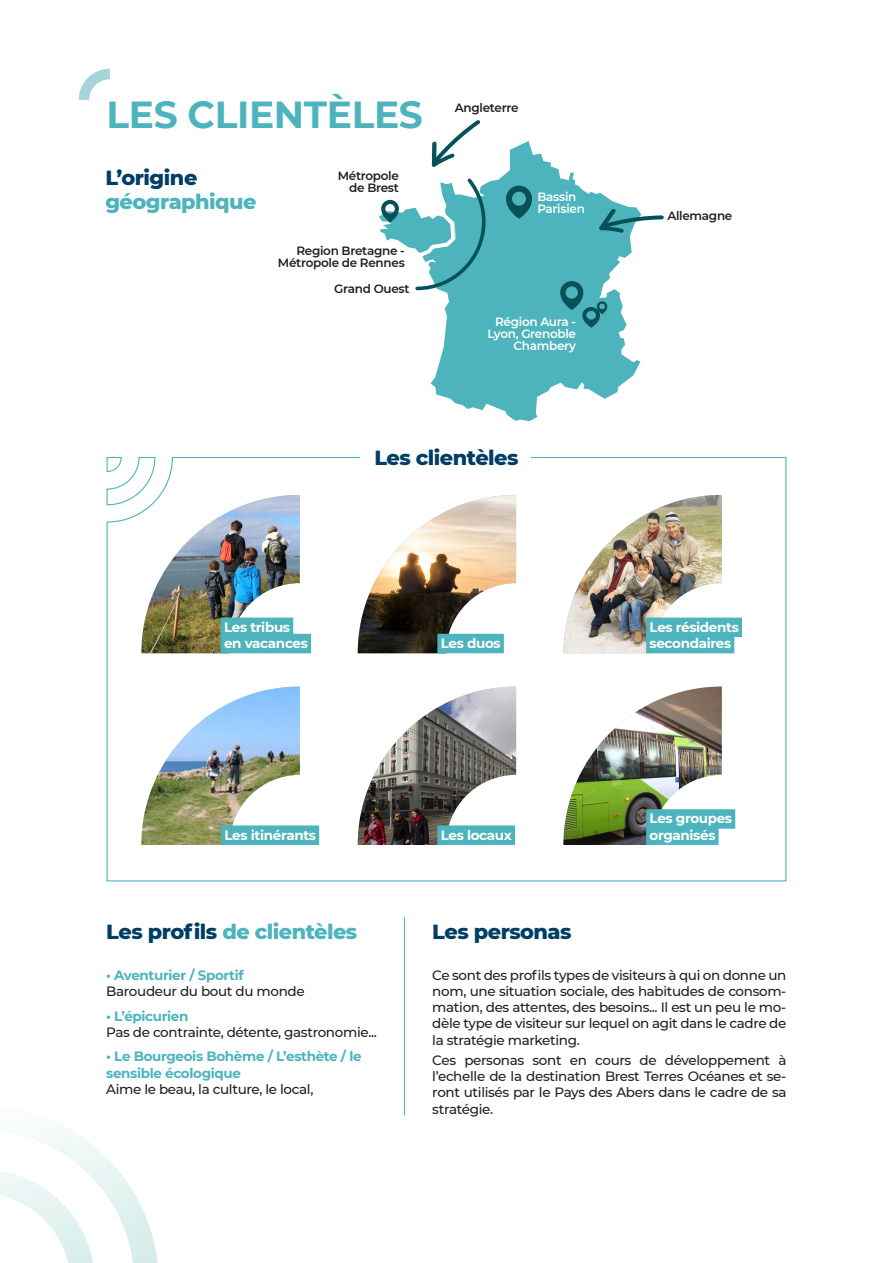
<style>
.page{position:relative;width:893px;height:1263px;background:#fff}
.page>*{position:absolute;margin:0;border:0;box-sizing:border-box;transform-origin:0 0}
.G_TITRE_2021{font:700 37.65px "Montserrat";letter-spacing:-.01em;color:#4db4bd}
.t1{font:800 20.85px/23.9px "Montserrat";letter-spacing:-.025em;color:#4db4bd}
.t2{font:800 20.85px "Montserrat";letter-spacing:-.025em;color:#003e65}
.t3{font:500 13.5px/16.2px "Montserrat";letter-spacing:-.025em;color:#231f20}
.t4{font:700 13.5px/16.2px "Montserrat";letter-spacing:-.025em;color:#fff}
.t5{font:700 13.5px/16.2px "Montserrat";letter-spacing:-.025em;color:#4db4bd}
.t6{font:600 12px/12px "Montserrat";letter-spacing:-.025em;color:#231f20;text-align:right}
.t7{font:600 12px/12px "Montserrat";letter-spacing:-.025em;color:#fff}
.s1{color:#003e65}
.s2{font-weight:700;color:#4db4bd}
.s3{font-weight:500;color:#231f20}
</style>
<div class="page">
<svg style="left:0;top:1126px;width:158px;height:137px"></svg>
<svg style="left:78px;top:68px;width:32px;height:32px"></svg>
<hr style="left:404px;top:918px;width:1px;height:197px;background:#4db4bd">
<img style="left:106px;top:457px;width:681px;height:425px">
<div style="left:361px;top:438px;width:170px;height:38px;background:#fff"></div>
<svg style="left:379px;top:141px;width:262px;height:280px;fill:#4db4bd"></svg>
<svg style="left:381px;top:200px;width:18px;height:22px"></svg>
<svg style="left:506px;top:186px;width:26px;height:33px"></svg>
<svg style="left:560px;top:281px;width:47px;height:47px;background:#3f9aa2"></svg>
<svg style="left:432px;top:120px;width:48px;height:48px"></svg>
<svg style="left:598px;top:209px;width:66px;height:24px"></svg>
<svg style="left:413px;top:175px;width:74px;height:117px"></svg>
<p class="G_TITRE_2021" style="left:107px;top:87px;width:318px">LES CLIENTÈLES</p>
<p class="t1" style="left:105px;top:164px;width:153px"><span class="s1">L’origine </span>géographique</p>
<p class="t6" style="left:338px;top:169px;width:63px">Métropole de Brest</p>
<p class="t6" style="left:278px;top:244px;width:128px">Region Bretagne -<br>Métropole de Rennes</p>
<p class="t6" style="left:334px;top:282px;width:77px">Grand Ouest</p>
<p class="t6" style="left:455px;top:101px;width:65px">Angleterre</p>
<p class="t7" style="left:537px;top:190px;width:49px">Bassin<br>Parisien</p>
<p class="t7" style="left:487px;top:315px;width:90px;text-align:right">Région Aura -<br>Lyon, Grenoble<br>Chambery</p>
<p class="t4" style="left:224px;top:618px;width:85px">Les tribus en vacances</p>
<p class="t2" style="left:374px;top:442px;width:146px">Les clientèles</p>
<p class="t4" style="left:441px;top:634px;width:61px">Les duos</p>
<p class="t6" style="left:667px;top:209px;width:67px">Allemagne</p>
<p class="t4" style="left:650px;top:618px;width:91px">Les résidents secondaires</p>
<p class="t4" style="left:224px;top:826px;width:93px">Les itinérants</p>
<p class="t4" style="left:441px;top:826px;width:73px">Les locaux</p>
<p class="t4" style="left:650px;top:810px;width:84px">Les groupes organisés</p>
<p class="t1" style="left:106px;top:918px;width:253px"><span class="s1">Les profils</span> de clientèles</p>
<p class="t3" style="left:106px;top:966px;width:200px"><span class="s2">• Aventurier / Sportif<br></span>Baroudeur du bout du monde</p>
<p class="t3" style="left:106px;top:1007px;width:272px"><span class="s2">• L’épicurien<br></span>Pas de contrainte, détente, gastronomie...</p>
<p class="t5" style="left:106px;top:1048px;width:257px">• Le Bourgeois Bohème / L’esthète / le sensible écologique<br><span class="s3">Aime le beau, la culture, le local,</span></p>
<p class="t2" style="left:432px;top:916px;width:141px">Les personas</p>
<p class="t3" style="left:432px;top:966px;width:356px;text-align:justify">Ce sont des profils types de visiteurs à qui on donne un nom, une situation sociale, des habitudes de consom&shy;mation, des attentes, des besoins... Il est un peu le mo&shy;dèle type de visiteur sur lequel on agit dans le cadre de la stratégie marketing.</p>
<p class="t3" style="left:432px;top:1052px;width:356px;text-align:justify">Ces personas sont en cours de développement à l’echelle de la destination Brest Terres Océanes et se&shy;ront utilisés par le Pays des Abers dans le cadre de sa stratégie.</p>
</div>
